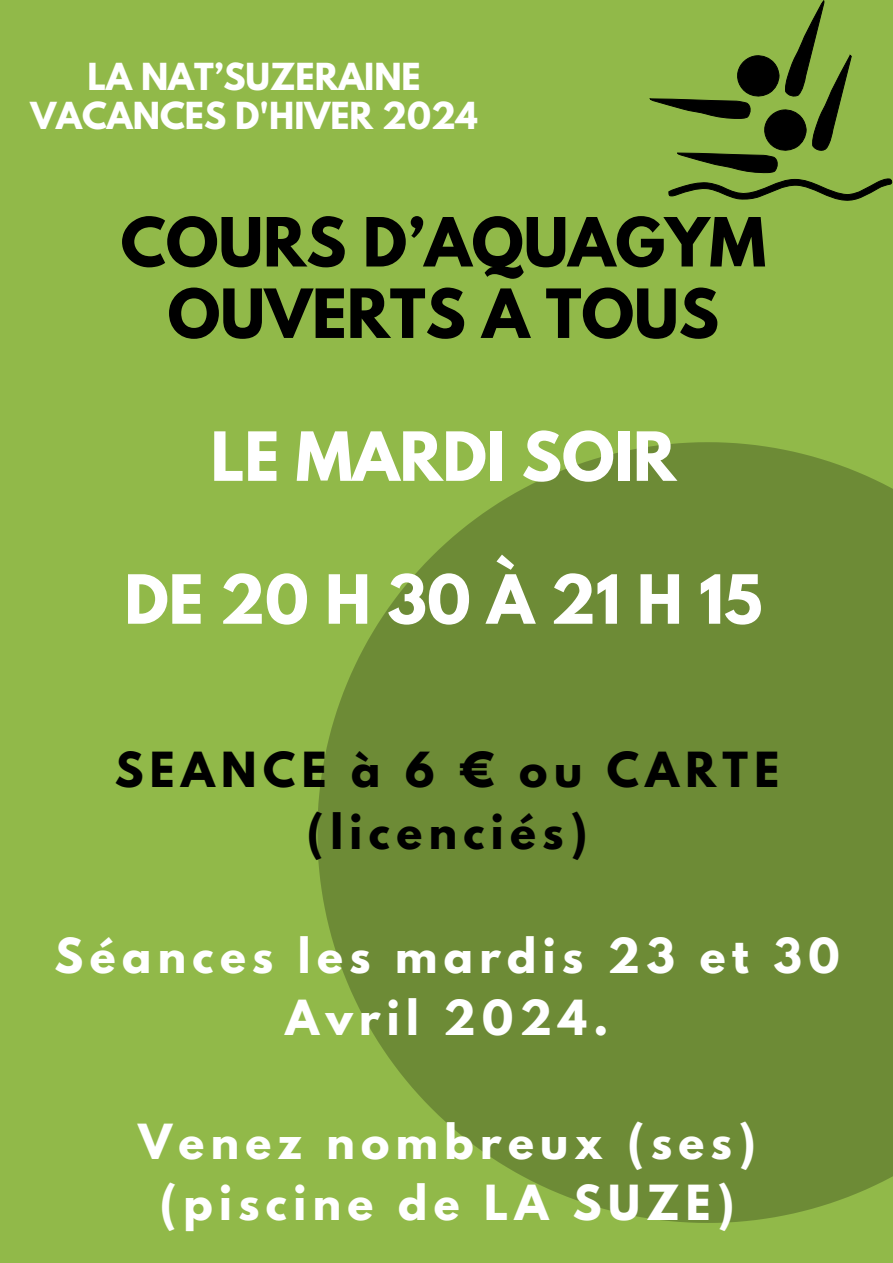
<style>
.page{position:relative;width:893px;height:1263px;background:#91b949}
.page>*{position:absolute;margin:0;border:0;box-sizing:border-box;transform-origin:0 0}
.t1{font:700 60px/71.4px "League Spartan";color:#000;text-align:center}
.t2{font:700 60px "League Spartan";letter-spacing:.275em;color:#fff}
.t3{font:700 60px "League Spartan";color:#fff}
.t4{font:700 42.83px/61.9px "League Spartan";letter-spacing:.15em;color:#fff;text-align:center}
.t5{font:700 42.83px/61.9px "League Spartan";letter-spacing:.15em;color:#000;text-align:center}
.t6{font:700 33px "League Spartan";color:#fff}
</style>
<div class="page">
<svg style="left:317px;top:442px;width:576px;height:781px;fill:#6d8b36"></svg>
<svg style="left:650px;top:0;width:201px;height:173px"></svg>
<svg style="left:668px;top:179px;width:225px;height:22px"></svg>
<h2 class="t6" style="left:87px;top:60px;width:335px">LA NAT’SUZERAINE</h2>
<h2 class="t6" style="left:30px;top:100px;width:449px">VACANCES D'HIVER 2024</h2>
<p class="t1" style="left:121px;top:214px;width:647px">COURS D’AQUAGYM<br>OUVERTS A TOUS</p>
<p class="t3" style="left:211px;top:427px;width:467px">LE MARDI SOIR</p>
<p class="t2" style="left:124px;top:570px;width:639px">DE20H30À21H15</p>
<h1 class="t5" style="left:115px;top:744px;width:666px">SEANCE à 6 € ou CARTE (licenciés)</h1>
<h1 class="t4" style="left:55px;top:930px;width:786px">Séances les mardis 23 et 30<br>Avril 2024.</h1>
<h1 class="t4" style="left:138px;top:1116px;width:619px">Venez nombreux (ses) (piscine de LA SUZE)</h1>
</div>
